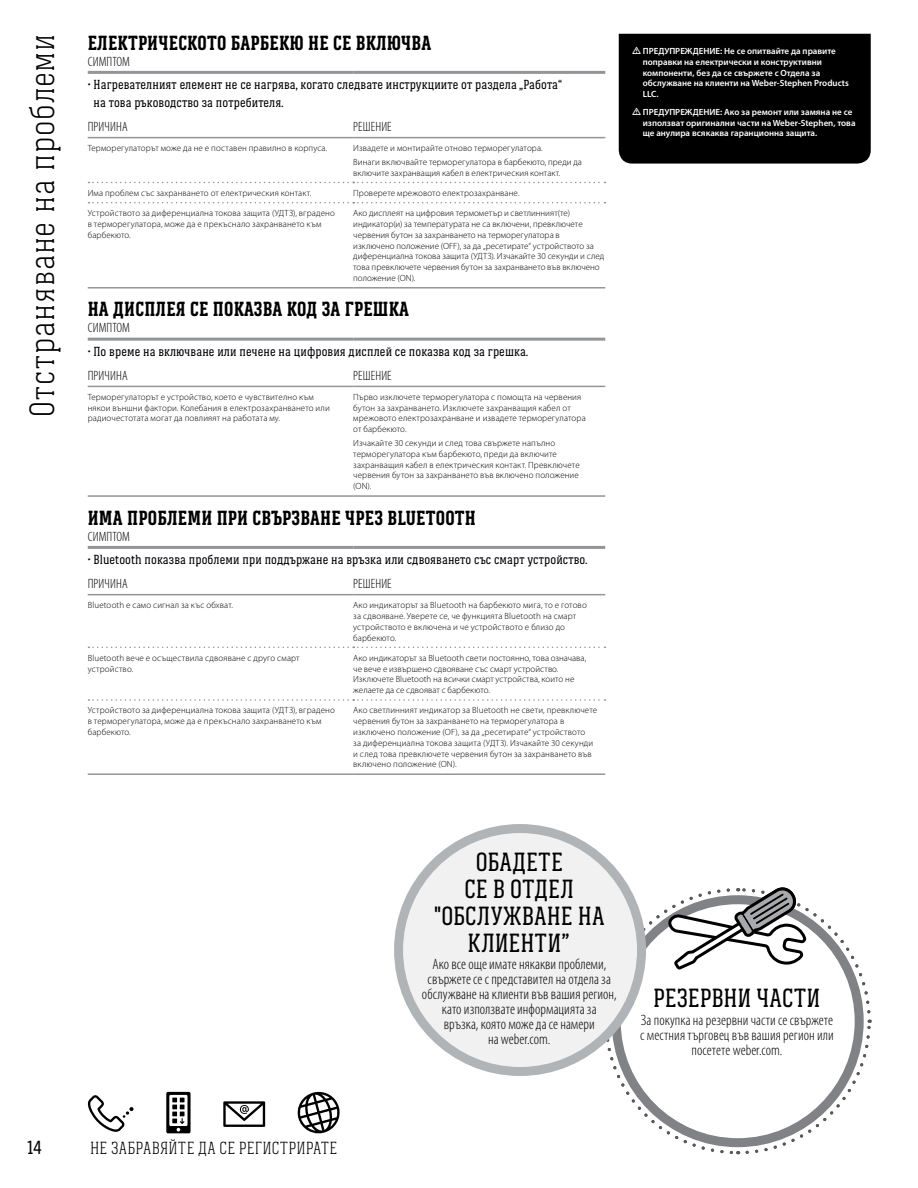
<style>
.page{position:relative;width:918px;height:1188px;background:#fff}
.page>*{position:absolute;margin:0;border:0;box-sizing:border-box;transform-origin:0 0}
.t1{font:300 36px "Weber Serif";letter-spacing:.02em;color:#000}
.t2{font:27px/27px "Weber Serif";letter-spacing:.005em;color:#000;text-align:center}
.t3{font:700 21px "Weber Serif";letter-spacing:.01em;color:#000}
.t4{font:19.5px "Weber Serif";color:#000}
.t5{font:300 18px "Weber Serif";letter-spacing:.01em;color:#000}
.t6{font:300 condensed 15px/15px "Myriad Pro";color:#000;text-align:center}
.t7{font:13.5px/18px "Weber Serif";letter-spacing:.01em;color:#000}
.t8{font:300 condensed 13.5px "Myriad Pro";letter-spacing:.01em;color:#000}
.t9{font:300 9px/10.8px "Myriad Pro";letter-spacing:.01em;color:#000}
.t10{font:600 9px/10.8px "Myriad Pro";color:#fff}
</style>
<div class="page">
<svg style="left:88px;top:1095px;width:46px;height:37px"></svg>
<svg style="left:223px;top:1101px;width:42px;height:26px"></svg>
<svg style="left:297px;top:1092px;width:43px;height:41px"></svg>
<svg style="left:166px;top:1092px;width:25px;height:41px"></svg>
<svg style="left:88px;top:182px;width:517px;height:1px"></svg>
<svg style="left:88px;top:202px;width:517px;height:1px"></svg>
<hr style="left:88px;top:137px;width:265px;height:1px;background:#939598">
<hr style="left:353px;top:137px;width:252px;height:1px;background:#939598">
<hr style="left:88px;top:71px;width:265px;height:3px;background:#939598">
<hr style="left:353px;top:71px;width:252px;height:3px;background:#939598">
<hr style="left:88px;top:287px;width:265px;height:2px;background:#939598">
<hr style="left:353px;top:287px;width:252px;height:2px;background:#939598">
<hr style="left:88px;top:495px;width:265px;height:2px;background:#939598">
<hr style="left:353px;top:495px;width:252px;height:2px;background:#939598">
<hr style="left:88px;top:386px;width:265px;height:1px;background:#939598">
<hr style="left:353px;top:386px;width:252px;height:1px;background:#939598">
<hr style="left:88px;top:338px;width:265px;height:3px;background:#939598">
<hr style="left:353px;top:338px;width:252px;height:3px;background:#939598">
<svg style="left:88px;top:647px;width:517px;height:1px"></svg>
<svg style="left:88px;top:699px;width:517px;height:2px"></svg>
<hr style="left:88px;top:594px;width:265px;height:1px;background:#939598">
<hr style="left:353px;top:594px;width:252px;height:1px;background:#939598">
<hr style="left:88px;top:546px;width:265px;height:3px;background:#939598">
<hr style="left:353px;top:546px;width:252px;height:3px;background:#939598">
<hr style="left:88px;top:773px;width:265px;height:2px;background:#939598">
<hr style="left:353px;top:773px;width:252px;height:2px;background:#939598">
<svg style="left:603px;top:858px;width:269px;height:297px"></svg>
<div style="left:399px;top:829px;width:243px;height:243px;background:#f1f1f2;border-radius:50%"></div>
<div style="left:394px;top:824px;width:252px;height:252px;border:9px solid #b1b4b6;border-radius:50%"></div>
<div style="left:619px;top:34px;width:252px;height:130px;background:#000"></div>
<h1 class="t1" style="left:22px;top:417px;width:385px;rotate:-90deg">Отстраняване на проблеми</h1>
<h3 class="t3" style="left:88px;top:31px;width:345px">ЕЛЕКТРИЧЕСКОТО БАРБЕКЮ НЕ СЕ ВКЛЮЧВА</h3>
<h3 class="t8" style="left:88px;top:53px;width:44px">СИМПТОМ</h3>
<h3 class="t7" style="left:93px;top:76px;width:470px;text-indent:-6px">• Нагревателният елемент не се нагрява, когато следвате инструкциите от раздела „Работа“ на това ръководство за потребителя.</h3>
<h3 class="t8" style="left:88px;top:118px;width:41px">ПРИЧИНА</h3>
<h3 class="t8" style="left:353px;top:118px;width:40px">РЕШЕНИЕ</h3>
<p class="t9" style="left:88px;top:143px;width:241px">Терморегулаторът може да не е поставен правилно в корпуса.</p>
<p class="t9" style="left:353px;top:141px;width:230px;line-height:13.8px">Извадете и монтирайте отново терморегулатора.<br>Винаги включвайте терморегулатора в барбекюто, преди да</p>
<p class="t9" style="left:353px;top:167px;width:209px">включите захранващия кабел в електрическия контакт.</p>
<p class="t9" style="left:88px;top:187px;width:225px">Има проблем със захранването от електрическия контакт.</p>
<p class="t9" style="left:353px;top:187px;width:168px">Проверете мрежовото електрозахранване.</p>
<p class="t9" style="left:88px;top:208px;width:249px">Устройството за диференциална токова защита (УДТЗ), вградено в терморегулатора, може да е прекъснало захранването към барбекюто.</p>
<p class="t9" style="left:353px;top:208px;width:253px">Ако дисплеят на цифровия термометър и светлинният(те) индикатор(и) за температурата не са включени, превключете червения бутон за захранването на терморегулатора в<br>изключено положение (OFF), за да „ресетирате“ устройството за диференциална токова защита (УДТЗ). Изчакайте 30 секунди и след това превключете червения бутон за захранването във включено положение (ON).</p>
<h3 class="t3" style="left:88px;top:297px;width:323px">НА ДИСПЛЕЯ СЕ ПОКАЗВА КОД ЗА ГРЕШКА</h3>
<h3 class="t8" style="left:88px;top:320px;width:44px">СИМПТОМ</h3>
<h3 class="t7" style="left:88px;top:342px;width:442px">• По време на включване или печене на цифровия дисплей се показва код за грешка.</h3>
<h3 class="t8" style="left:88px;top:367px;width:41px">ПРИЧИНА</h3>
<h3 class="t8" style="left:353px;top:367px;width:40px">РЕШЕНИЕ</h3>
<p class="t9" style="left:88px;top:391px;width:244px">Терморегулаторът е устройство, което е чувствително към някои външни фактори. Колебания в електрозахранването или радиочестотата могат да повлияят на работата му.</p>
<p class="t9" style="left:353px;top:391px;width:234px">Първо изключете терморегулатора с помощта на червения бутон за захранването. Изключете захранващия кабел от мрежовото електрозахранване и извадете терморегулатора от барбекюто.</p>
<p class="t9" style="left:353px;top:438px;width:228px">Изчакайте 30 секунди и след това свържете напълно терморегулатора към барбекюто, преди да включите захранващия кабел в електрическия контакт. Превключете червения бутон за захранването във включено положение (ON).</p>
<h3 class="t3" style="left:88px;top:506px;width:390px">ИМА ПРОБЛЕМИ ПРИ СВЪРЗВАНЕ ЧРЕЗ BLUETOOTH</h3>
<h3 class="t8" style="left:88px;top:528px;width:44px">СИМПТОМ</h3>
<h3 class="t7" style="left:88px;top:551px;width:501px">• Bluetooth показва проблеми при поддържане на връзка или сдвояването със смарт устройство.</h3>
<h3 class="t8" style="left:88px;top:575px;width:41px">ПРИЧИНА</h3>
<h3 class="t8" style="left:353px;top:575px;width:40px">РЕШЕНИЕ</h3>
<p class="t9" style="left:88px;top:600px;width:147px">Bluetooth е само сигнал за къс обхват.</p>
<p class="t9" style="left:353px;top:600px;width:235px">Ако индикаторът за Bluetooth на барбекюто мига, то е готово за сдвояване. Уверете се, че функцията Bluetooth на смарт устройството е включена и че устройството е близо до барбекюто.</p>
<p class="t9" style="left:88px;top:652px;width:213px">Bluetooth вече е осъществила сдвояване с друго смарт устройство.</p>
<p class="t9" style="left:353px;top:652px;width:235px">Ако индикаторът за Bluetooth свети постоянно, това означава, че вече е извършено сдвояване със смарт устройство.<br>Изключете Bluetooth на всички смарт устройства, които не желаете да се сдвояват с барбекюто.</p>
<p class="t9" style="left:88px;top:705px;width:249px">Устройството за диференциална токова защита (УДТЗ), вградено в терморегулатора, може да е прекъснало захранването към барбекюто.</p>
<p class="t9" style="left:353px;top:705px;width:246px">Ако светлинният индикатор за Bluetooth не свети, превключете червения бутон за захранването на терморегулатора в изключено положение (OF), за да „ресетирате“ устройството<br>за диференциална токова защита (УДТЗ). Изчакайте 30 секунди и след това превключете червения бутон за захранването във включено положение (ON).</p>
<p class="t10" style="left:643px;top:45px;width:208px">ПРЕДУПРЕЖДЕНИЕ: Не се опитвайте да правите поправки на електрически и конструктивни компоненти, без да се свържете с Отдела за обслужване на клиенти на Weber-Stephen Products LLC.</p>
<p class="t10" style="left:643px;top:106px;width:214px">ПРЕДУПРЕЖДЕНИЕ: Ако за ремонт или замяна не се използват оригинални части на Weber-Stephen, това ще анулира всякаква гаранционна защита.</p>
<h2 class="t2" style="left:434px;top:848px;width:173px">ОБАДЕТЕ<br>СЕ В ОТДЕЛ "ОБСЛУЖВАНЕ НА<br>КЛИЕНТИ”</h2>
<h3 class="t6" style="left:422px;top:957px;width:196px">Ако все още имате някакви проблеми, свържете се с представител на отдела за обслужване на клиенти във вашия регион, като използвате информацията за<br>връзка, която може да се намери<br>на weber.com.</h3>
<h2 class="t2" style="left:653px;top:985px;width:169px">РЕЗЕРВНИ ЧАСТИ</h2>
<h3 class="t6" style="left:640px;top:1013px;width:195px">За покупка на резервни части се свържете с местния търговец във вашия регион или посетете weber.com.</h3>
<h3 class="t4" style="left:27px;top:1137px;width:16px">14</h3>
<h3 class="t5" style="left:90px;top:1138px;width:249px">НЕ ЗАБРАВЯЙТЕ ДА СЕ РЕГИСТРИРАТЕ</h3>
</div>
